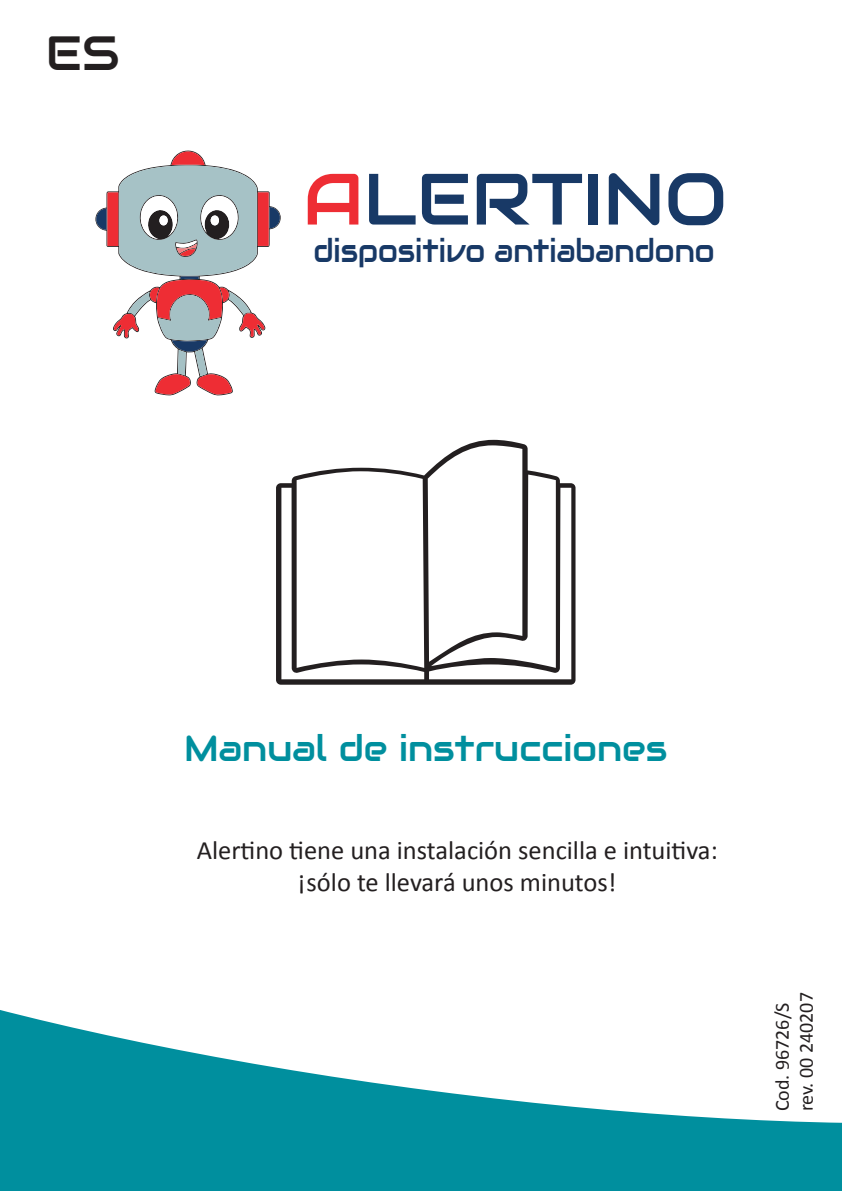
<style>
.page{position:relative;width:842px;height:1191px;background:#fff}
.page>*{position:absolute;margin:0;border:0;box-sizing:border-box;transform-origin:0 0}
.t1{font:72.4px "Audiowide";color:#183966}
.t2{font:48px "Audiowide";color:#231f20}
.t3{font:36px "Audiowide";color:#008f9e}
.t4{font:32.2px "Audiowide";color:#183966;scale:.9 1}
.t5{font:26.6px/31.8px "Calibri";color:#231f20;text-align:center}
.t6{font:20px/24px "Calibri";color:#231f20}
.s1{color:#ee2d34}
</style>
<div class="page">
<svg style="left:0;top:1010px;width:842px;height:114px"></svg>
<svg style="left:276px;top:440px;width:300px;height:244px"></svg>
<svg style="left:96px;top:151px;width:185px;height:244px"></svg>
<div style="left:0;top:1124px;width:842px;height:67px;background:#008f9e"></div>
<h2 class="t2" style="left:46px;top:22px;width:75px">ES</h2>
<h1 class="t1" style="left:303px;top:153px;width:425px"><span class="s1">A</span>LERTINO</h1>
<p class="t4" style="left:313px;top:230px;width:447px">dispositivo antiabandono</p>
<h3 class="t3" style="left:184px;top:725px;width:485px">Manual de instrucciones</h3>
<p class="t5" style="left:197px;top:833px;width:523px">Alertino tiene una instalación sencilla e intuitiva: ¡sólo te llevará unos minutos!</p>
<p class="t6" style="left:770px;top:1111px;width:121px;rotate:-90deg">Cod. 96726/S rev. 00 240207</p>
</div>
